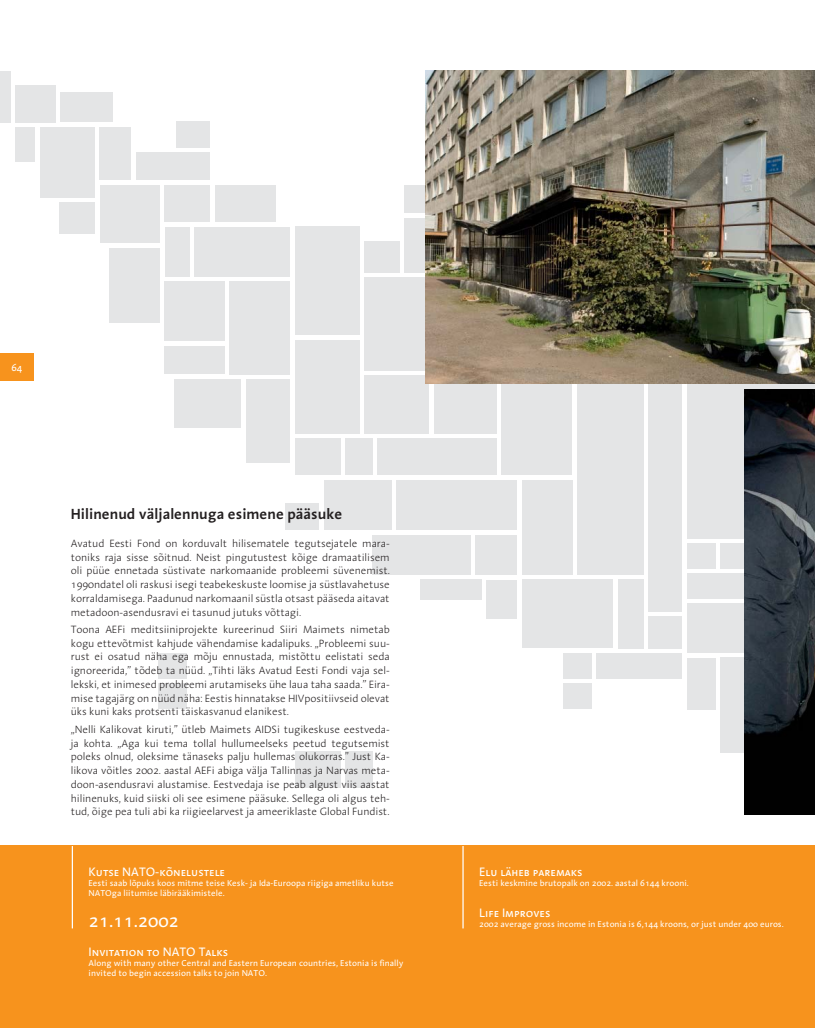
<style>
.page{position:relative;width:815px;height:1028px;background:#fff}
.page>*{position:absolute;margin:0;border:0;box-sizing:border-box;transform-origin:0 0}
.t1{font:18.75px "Linotype Aroma";color:#fff}
.t2{font:600 15px "Linotype Aroma";color:#231f20}
.t3{font:12.5px "Linotype Aroma SC";color:#fff}
.t4{font:300 10.75px/13.8px "Linotype Aroma";letter-spacing:-.01em;color:#231f20;text-align:justify}
.t5{font:10px "Linotype Aroma SC";color:#fff}
.t6{font:8.75px/10px "Linotype Aroma";color:#fff}
</style>
<div class="page">
<div style="left:0;top:845px;width:815px;height:182px;background:#f7931d"></div>
<div style="left:0;top:71px;width:11px;height:51px;background:#e4e5e6"></div>
<div style="left:16px;top:85px;width:40px;height:37px;background:#e4e5e6"></div>
<div style="left:61px;top:92px;width:52px;height:30px;background:#e4e5e6"></div>
<div style="left:100px;top:127px;width:31px;height:53px;background:#e4e5e6"></div>
<div style="left:404px;top:186px;width:30px;height:27px;background:#e4e5e6"></div>
<div style="left:420px;top:579px;width:61px;height:21px;background:#e4e5e6"></div>
<div style="left:486px;top:579px;width:31px;height:39px;background:#e4e5e6"></div>
<div style="left:522px;top:579px;width:91px;height:69px;background:#e4e5e6"></div>
<div style="left:618px;top:579px;width:25px;height:69px;background:#e4e5e6"></div>
<div style="left:563px;top:653px;width:28px;height:25px;background:#e4e5e6"></div>
<div style="left:158px;top:653px;width:29px;height:25px;background:#e4e5e6"></div>
<div style="left:563px;top:683px;width:28px;height:25px;background:#e4e5e6"></div>
<div style="left:158px;top:683px;width:29px;height:25px;background:#e4e5e6"></div>
<div style="left:596px;top:653px;width:86px;height:25px;background:#e4e5e6"></div>
<div style="left:648px;top:280px;width:34px;height:331px;background:#e4e5e6"></div>
<div style="left:687px;top:658px;width:28px;height:51px;background:#e4e5e6"></div>
<div style="left:285px;top:503px;width:34px;height:27px;background:#e4e5e6"></div>
<div style="left:176px;top:121px;width:34px;height:27px;background:#e4e5e6"></div>
<div style="left:721px;top:658px;width:31px;height:95px;background:#e4e5e6"></div>
<div style="left:687px;top:544px;width:28px;height:25px;background:#e4e5e6"></div>
<div style="left:721px;top:544px;width:94px;height:25px;background:#e4e5e6"></div>
<div style="left:687px;top:574px;width:65px;height:25px;background:#e4e5e6"></div>
<div style="left:648px;top:616px;width:34px;height:32px;background:#e4e5e6"></div>
<div style="left:687px;top:604px;width:65px;height:49px;background:#e4e5e6"></div>
<div style="left:136px;top:153px;width:74px;height:27px;background:#e4e5e6"></div>
<div style="left:100px;top:185px;width:60px;height:58px;background:#e4e5e6"></div>
<div style="left:404px;top:218px;width:51px;height:54px;background:#e4e5e6"></div>
<div style="left:501px;top:352px;width:71px;height:123px;background:#e4e5e6"></div>
<div style="left:577px;top:352px;width:66px;height:222px;background:#e4e5e6"></div>
<div style="left:687px;top:376px;width:128px;height:163px;background:#e4e5e6"></div>
<div style="left:522px;top:480px;width:50px;height:94px;background:#e4e5e6"></div>
<div style="left:165px;top:185px;width:45px;height:36px;background:#e4e5e6"></div>
<div style="left:215px;top:185px;width:60px;height:36px;background:#e4e5e6"></div>
<div style="left:295px;top:438px;width:45px;height:37px;background:#e4e5e6"></div>
<div style="left:295px;top:751px;width:45px;height:37px;background:#e4e5e6"></div>
<div style="left:364px;top:375px;width:65px;height:58px;background:#e4e5e6"></div>
<div style="left:434px;top:277px;width:62px;height:156px;background:#e4e5e6"></div>
<div style="left:345px;top:438px;width:27px;height:37px;background:#e4e5e6"></div>
<div style="left:345px;top:751px;width:27px;height:37px;background:#e4e5e6"></div>
<div style="left:377px;top:438px;width:119px;height:37px;background:#e4e5e6"></div>
<div style="left:165px;top:227px;width:24px;height:49px;background:#e4e5e6"></div>
<div style="left:194px;top:227px;width:96px;height:49px;background:#e4e5e6"></div>
<div style="left:324px;top:480px;width:68px;height:50px;background:#e4e5e6"></div>
<div style="left:397px;top:480px;width:120px;height:50px;background:#e4e5e6"></div>
<div style="left:372px;top:534px;width:98px;height:40px;background:#e4e5e6"></div>
<div style="left:475px;top:534px;width:42px;height:40px;background:#e4e5e6"></div>
<div style="left:164px;top:281px;width:61px;height:60px;background:#e4e5e6"></div>
<div style="left:164px;top:346px;width:61px;height:28px;background:#e4e5e6"></div>
<div style="left:0;top:353px;width:34px;height:27px;background:#f7931d"></div>
<div style="left:230px;top:281px;width:60px;height:93px;background:#e4e5e6"></div>
<div style="left:295px;top:226px;width:64px;height:109px;background:#e4e5e6"></div>
<div style="left:295px;top:340px;width:64px;height:93px;background:#e4e5e6"></div>
<div style="left:364px;top:277px;width:65px;height:93px;background:#e4e5e6"></div>
<div style="left:246px;top:379px;width:44px;height:84px;background:#e4e5e6"></div>
<div style="left:175px;top:379px;width:66px;height:49px;background:#e4e5e6"></div>
<div style="left:60px;top:203px;width:35px;height:31px;background:#e4e5e6"></div>
<div style="left:364px;top:241px;width:35px;height:31px;background:#e4e5e6"></div>
<div style="left:109px;top:248px;width:51px;height:74px;background:#e4e5e6"></div>
<div style="left:16px;top:127px;width:19px;height:35px;background:#e4e5e6"></div>
<div style="left:40px;top:127px;width:55px;height:71px;background:#e4e5e6"></div>
<img style="left:425px;top:71px;width:390px;height:312px">
<img style="left:744px;top:389px;width:71px;height:425px">
<hr style="left:462px;top:846px;width:2px;height:82px;background:#fff">
<hr style="left:72px;top:846px;width:1px;height:82px;background:#fff">
<p class="t5" style="left:11px;top:361px;width:12px">64</p>
<h2 class="t2" style="left:71px;top:508px;width:273px">Hilinenud väljalennuga esimene pääsuke</h2>
<p class="t4" style="left:71px;top:537px;width:320px">Avatud Eesti Fond on korduvalt hilisematele tegutsejatele mara&shy;toniks raja sisse sõitnud. Neist pingutustest kõige dramaatilisem oli püüe ennetada süstivate narkomaanide probleemi süvenemist.<br>1990ndatel oli raskusi isegi teabekeskuste loomise ja süstlavahetuse korraldamisega. Paadunud narkomaanil süstla otsast pääseda aitavat metadoon-asendusravi ei tasunud jutuks võttagi.</p>
<p class="t4" style="left:71px;top:623px;width:320px">Toona AEFi meditsiiniprojekte kureerinud Siiri Maimets nimetab kogu ettevõtmist kahjude vähendamise kadalipuks. „Probleemi suu&shy;rust ei osatud näha ega mõju ennustada, mistõttu eelistati seda ignoreerida,” tõdeb ta nüüd. „Tihti läks Avatud Eesti Fondi vaja sel&shy;lekski, et inimesed probleemi arutamiseks ühe laua taha saada.” Eira&shy;mise tagajärg on nüüd näha: Eestis hinnatakse HIVpositiivseid olevat üks kuni kaks protsenti täiskasvanud elanikest.</p>
<p class="t4" style="left:71px;top:723px;width:320px">„Nelli Kalikovat kiruti,” ütleb Maimets AIDSi tugikeskuse eestveda&shy;ja kohta. „Aga kui tema tollal hullumeelseks peetud tegutsemist poleks olnud, oleksime tänaseks palju hullemas olukorras.” Just Ka&shy;likova võitles 2002. aastal AEFi abiga välja Tallinnas ja Narvas meta&shy;doon-asendusravi alustamise. Eestvedaja ise peab algust viis aastat hilinenuks, kuid siiski oli see esimene pääsuke. Sellega oli algus teh&shy;tud, õige pea tuli abi ka riigieelarvest ja ameeriklaste Global Fundist.</p>
<p class="t3" style="left:89px;top:864px;width:138px">Kutse NATO-kõnelustele</p>
<p class="t6" style="left:89px;top:878px;width:307px">Eesti saab lõpuks koos mitme teise Kesk- ja Ida-Euroopa riigiga ametliku kutse<br>NATOga liitumise läbirääkimistele.</p>
<h1 class="t1" style="left:89px;top:914px;width:92px">21.11.2002</h1>
<p class="t3" style="left:89px;top:944px;width:141px">Invitation to NATO Talks</p>
<p class="t6" style="left:89px;top:958px;width:316px">Along with many other Central and Eastern European countries, Estonia is finally invited to begin accession talks to join NATO.</p>
<p class="t3" style="left:479px;top:864px;width:105px">Elu läheb paremaks</p>
<p class="t6" style="left:479px;top:878px;width:211px">Eesti keskmine brutopalk on 2002. aastal 6144 krooni.</p>
<p class="t3" style="left:479px;top:905px;width:73px">Life Improves</p>
<p class="t6" style="left:479px;top:920px;width:306px">2002 average gross income in Estonia is 6,144 kroons, or just under 400 euros.</p>
</div>
